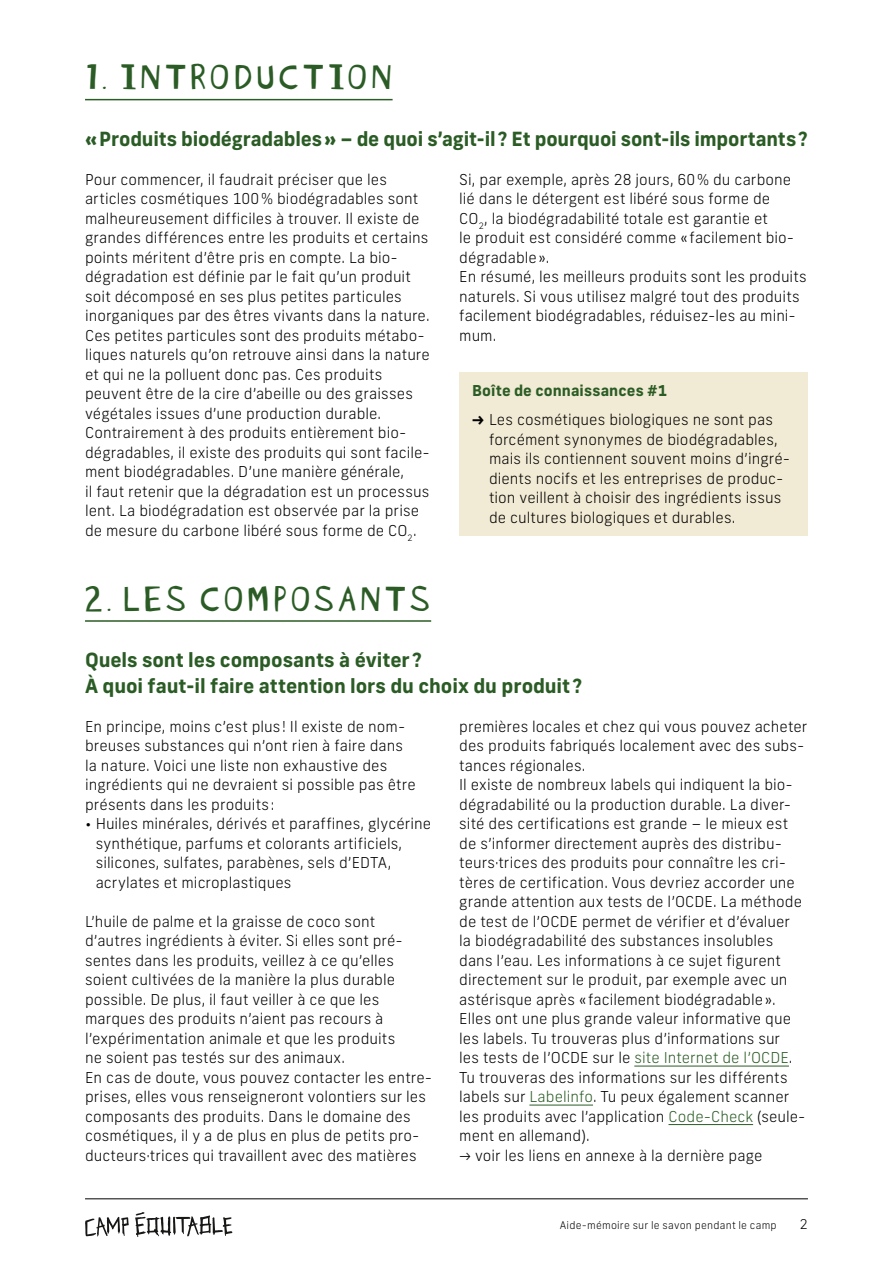
<style>
.page{position:relative;width:893px;height:1263px;background:#fff}
.page>*{position:absolute;margin:0;border:0;box-sizing:border-box;transform-origin:0 0}
.t1{font:39px "Blockhead OT Unplugged";letter-spacing:-.015em;color:#2b5c25}
.t2{font:700 19.5px/25.5px "New Frank";letter-spacing:-.005em;color:#2b5c25}
.t3{font:300 15px/19.5px "New Frank";letter-spacing:.005em;color:#000}
.t4{font:700 15px "New Frank";letter-spacing:.005em;color:#2b5c25}
.t5{font:300 13.5px "New Frank";color:#000}
.t6{font:300 10.5px "New Frank";letter-spacing:.02em;color:#000}
.s1{font-weight:700}
.s2{color:#2b5c25}
</style>
<div class="page">
<hr style="left:85px;top:1198px;width:723px;height:1px;background:#000">
<svg style="left:85px;top:1217px;width:44px;height:19px"></svg>
<svg style="left:135px;top:1212px;width:97px;height:25px"></svg>
<hr style="left:85px;top:99px;width:308px;height:1px;background:#2b5c25">
<div style="left:459px;top:372px;width:349px;height:164px;background:#f1ead4"></div>
<hr style="left:85px;top:620px;width:346px;height:2px;background:#2b5c25">
<hr style="left:634px;top:1066px;width:155px;height:1px;background:#2b5c25">
<hr style="left:529px;top:1105px;width:64px;height:1px;background:#2b5c25">
<hr style="left:668px;top:1124px;width:85px;height:1px;background:#2b5c25">
<h1 class="t1" style="left:81px;top:55px;width:313px">1. INTRODUCTION</h1>
<h2 class="t2" style="left:85px;top:126px;width:724px">«Produits biodégradables» – de quoi s’agit-il? Et pourquoi sont-ils importants?</h2>
<p class="t3" style="left:85px;top:170px;width:346px">Pour commencer, il faudrait préciser que les articles cosmétiques 100% biodégradables sont malheureusement difficiles à trouver. Il existe de grandes différences entre les produits et certains points méritent d’être pris en compte. La bio&shy;dégradation est définie par le fait qu’un produit soit décomposé en ses plus petites particules inorganiques par des êtres vivants dans la nature.<br>Ces petites particules sont des produits métabo&shy;liques naturels qu’on retrouve ainsi dans la nature et qui ne la polluent donc pas. Ces produits peuvent être de la cire d’abeille ou des graisses végétales issues d’une production durable.<br>Contrairement à des produits entièrement bio&shy;dégradables, il existe des produits qui sont facile&shy;ment biodégradables. D’une manière générale,<br>il faut retenir que la dégradation est un processus lent. La biodégradation est observée par la prise de mesure du carbone libéré sous forme de CO<sub>2</sub>.</p>
<p class="t3" style="left:459px;top:170px;width:349px">Si, par exemple, après 28 jours, 60% du carbone lié dans le détergent est libéré sous forme de<br>CO<sub>2</sub>, la biodégradabilité totale est garantie et<br>le produit est considéré comme «facilement bio&shy;dégradable».<br>En résumé, les meilleurs produits sont les produits naturels. Si vous utilisez malgré tout des produits facilement biodégradables, réduisez-les au mini&shy;mum.</p>
<p class="t4" style="left:472px;top:381px;width:197px">Boîte de connaissances #1</p>
<p class="t3" style="left:489px;top:410px;width:303px;text-indent:-17px"><span class="s1">→</span> Les cosmétiques biologiques ne sont pas forcément synonymes de biodégradables, mais ils contiennent souvent moins d’ingré&shy;dients nocifs et les entreprises de produc&shy;tion veillent à choisir des ingrédients issus de cultures biologiques et durables.</p>
<h1 class="t1" style="left:81px;top:577px;width:352px">2. LES COMPOSANTS</h1>
<h2 class="t2" style="left:85px;top:647px;width:499px">Quels sont les composants à éviter?<br>À quoi faut-il faire attention lors du choix du produit?</h2>
<p class="t3" style="left:85px;top:716px;width:332px">En principe, moins c’est plus! Il existe de nom&shy;breuses substances qui n’ont rien à faire dans la nature. Voici une liste non exhaustive des ingrédients qui ne devraient si possible pas être présents dans les produits:</p>
<p class="t3" style="left:96px;top:814px;width:337px;text-indent:-11px">• Huiles minérales, dérivés et paraffines, glycérine synthétique, parfums et colorants artificiels, silicones, sulfates, parabènes, sels d’EDTA, acrylates et microplastiques</p>
<p class="t3" style="left:85px;top:911px;width:349px">L’huile de palme et la graisse de coco sont d’autres ingrédients à éviter. Si elles sont pré&shy;sentes dans les produits, veillez à ce qu’elles soient cultivées de la manière la plus durable possible. De plus, il faut veiller à ce que les marques des produits n’aient pas recours à l’expérimentation animale et que les produits<br>ne soient pas testés sur des animaux.<br>En cas de doute, vous pouvez contacter les entre&shy;prises, elles vous renseigneront volontiers sur les composants des produits. Dans le domaine des cosmétiques, il y a de plus en plus de petits pro&shy;ducteurs·trices qui travaillent avec des matières</p>
<p class="t3" style="left:459px;top:716px;width:350px">premières locales et chez qui vous pouvez acheter des produits fabriqués localement avec des subs&shy;tances régionales.<br>Il existe de nombreux labels qui indiquent la bio&shy;dégradabilité ou la production durable. La diver&shy;sité des certifications est grande – le mieux est de s’informer directement auprès des distribu&shy;teurs·trices des produits pour connaître les cri&shy;tères de certification. Vous devriez accorder une grande attention aux tests de l’OCDE. La méthode de test de l’OCDE permet de vérifier et d’évaluer<br>la biodégradabilité des substances insolubles dans l’eau. Les informations à ce sujet figurent directement sur le produit, par exemple avec un astérisque après «facilement biodégradable».<br>Elles ont une plus grande valeur informative que les labels. Tu trouveras plus d’informations sur<br>les tests de l’OCDE sur le <span class="s2">site Internet de l’OCDE</span>.<br>Tu trouveras des informations sur les différents labels sur <span class="s2">Labelinfo</span>. Tu peux également scanner les produits avec l’application <span class="s2">Code-Check</span> (seule&shy;ment en allemand).</p>
<p class="t3" style="left:459px;top:1145px;width:305px">→ voir les liens en annexe à la dernière page</p>
<p class="t6" style="left:560px;top:1219px;width:219px">Aide-mémoire sur le savon pendant le camp</p>
<p class="t5" style="left:800px;top:1216px;width:9px">2</p>
</div>
